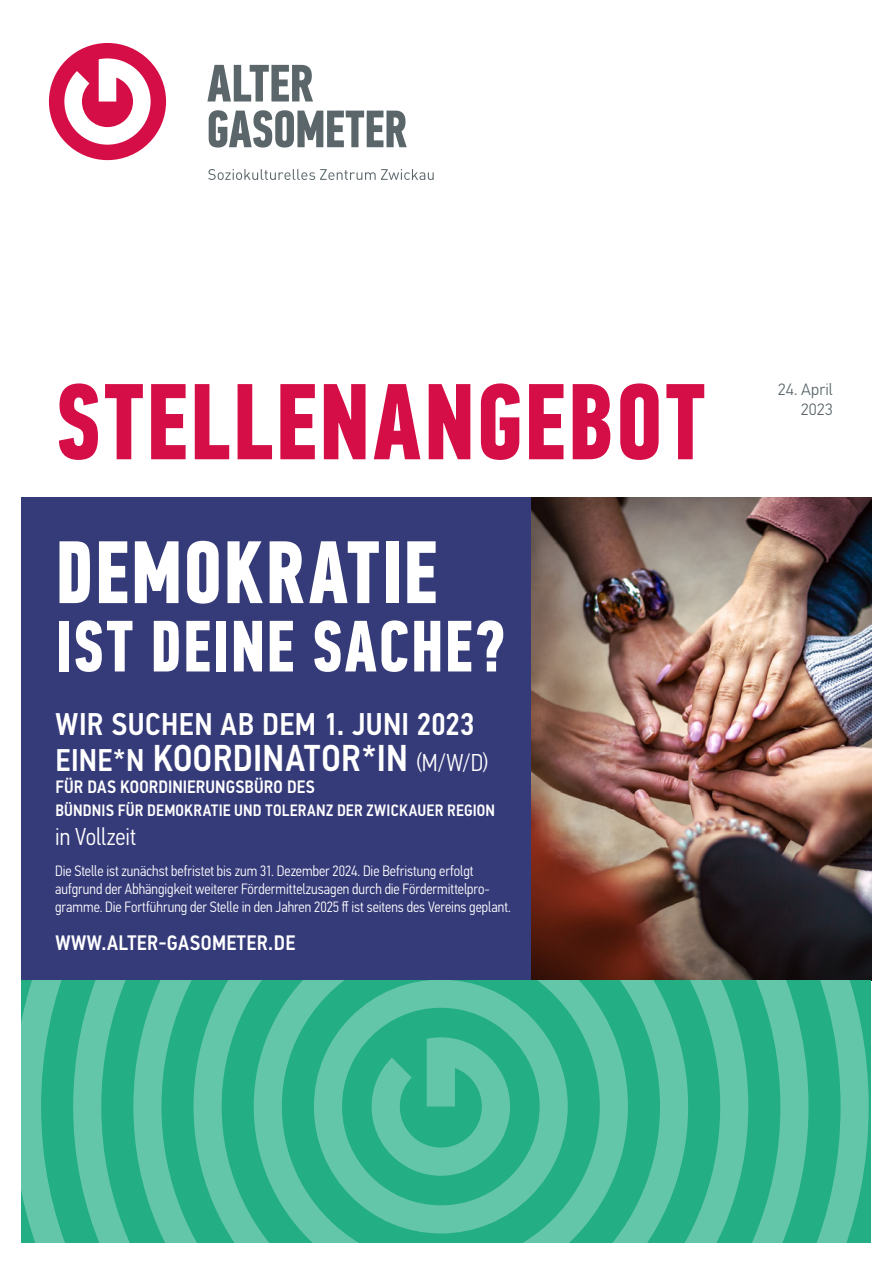
<style>
.page{position:relative;width:893px;height:1263px;background:#fff}
.page>*{position:absolute;margin:0;border:0;box-sizing:border-box;transform-origin:0 0}
.t1{font:700 108px "PFDIN Text Comp Pro";letter-spacing:.02em;color:#d60e47}
.t2{font:700 88.8px "PFDIN Text Comp Pro";letter-spacing:.005em;color:#fff}
.t3{font:700 72.75px "PFDIN Text Comp Pro";letter-spacing:.01em;color:#fff}
.t4{font:500 37.5px "PFDIN Text Cond Pro";letter-spacing:.01em;color:#fff}
.t5{font:500 31.5px "PFDIN Text Cond Pro";letter-spacing:.01em;color:#fff}
.t6{font:300 24.45px "PFDIN Text Cond Pro";letter-spacing:-.005em;color:#fff}
.t7{font:500 21px "PFDIN Text Cond Pro";letter-spacing:.02em;color:#fff}
.t8{font:500 18px "PFDIN Text Cond Pro";letter-spacing:.005em;color:#fff}
.t9{font:500 16.5px "PFDIN Text Cond Pro";letter-spacing:.01em;color:#fff}
.t10{font:300 16.5px/19.8px "PFDIN Text Pro";color:#5a666a;text-align:right}
.t11{font:300 15px/18px "PFDIN Text Cond Pro";color:#fff}
.s1{font-size:31.5px}
.s2{font-weight:300;font-size:24.45px}
</style>
<div class="page">
<div style="left:22px;top:497px;width:849px;height:746px;background:#353a79"></div>
<img style="left:531px;top:498px;width:340px;height:482px">
<svg style="left:209px;top:110px;width:198px;height:38px"></svg>
<svg style="left:207px;top:65px;width:106px;height:36px"></svg>
<svg style="left:49px;top:43px;width:117px;height:117px"></svg>
<svg style="left:208px;top:169px;width:226px;height:11px"></svg>
<svg style="left:22px;top:980px;width:849px;height:263px;background:#42b995"></svg>
<h1 class="t1" style="left:55px;top:357px;width:651px">STELLENANGEBOT</h1>
<h2 class="t2" style="left:55px;top:519px;width:384px">DEMOKRATIE</h2>
<h3 class="t3" style="left:55px;top:602px;width:452px">IST DEINE SACHE?</h3>
<h3 class="t5" style="left:56px;top:705px;width:420px">WIR SUCHEN AB DEM 1. JUNI 2023</h3>
<h3 class="t4" style="left:56px;top:735px;width:434px"><span class="s1">EINE*N</span> KOORDINATOR*IN <span class="s2">(M/W/D)</span></h3>
<p class="t8" style="left:55px;top:776px;width:261px">FÜR DAS KOORDINIERUNGSBÜRO DES</p>
<p class="t9" style="left:55px;top:800px;width:441px">BÜNDNIS FÜR DEMOKRATIE UND TOLERANZ DER ZWICKAUER REGION</p>
<h3 class="t6" style="left:55px;top:823px;width:82px">in Vollzeit</h3>
<p class="t11" style="left:55px;top:862px;width:457px">Die Stelle ist zunächst befristet bis zum 31. Dezember 2024. Die Befristung erfolgt aufgrund der Abhängigkeit weiterer Fördermittelzusagen durch die Fördermittelpro&shy;gramme. Die Fortführung der Stelle in den Jahren 2025 ff ist seitens des Vereins geplant.</p>
<h3 class="t7" style="left:55px;top:930px;width:241px">WWW.ALTER-GASOMETER.DE</h3>
<p class="t10" style="left:778px;top:380px;width:56px">24. April<br>2023</p>
</div>
